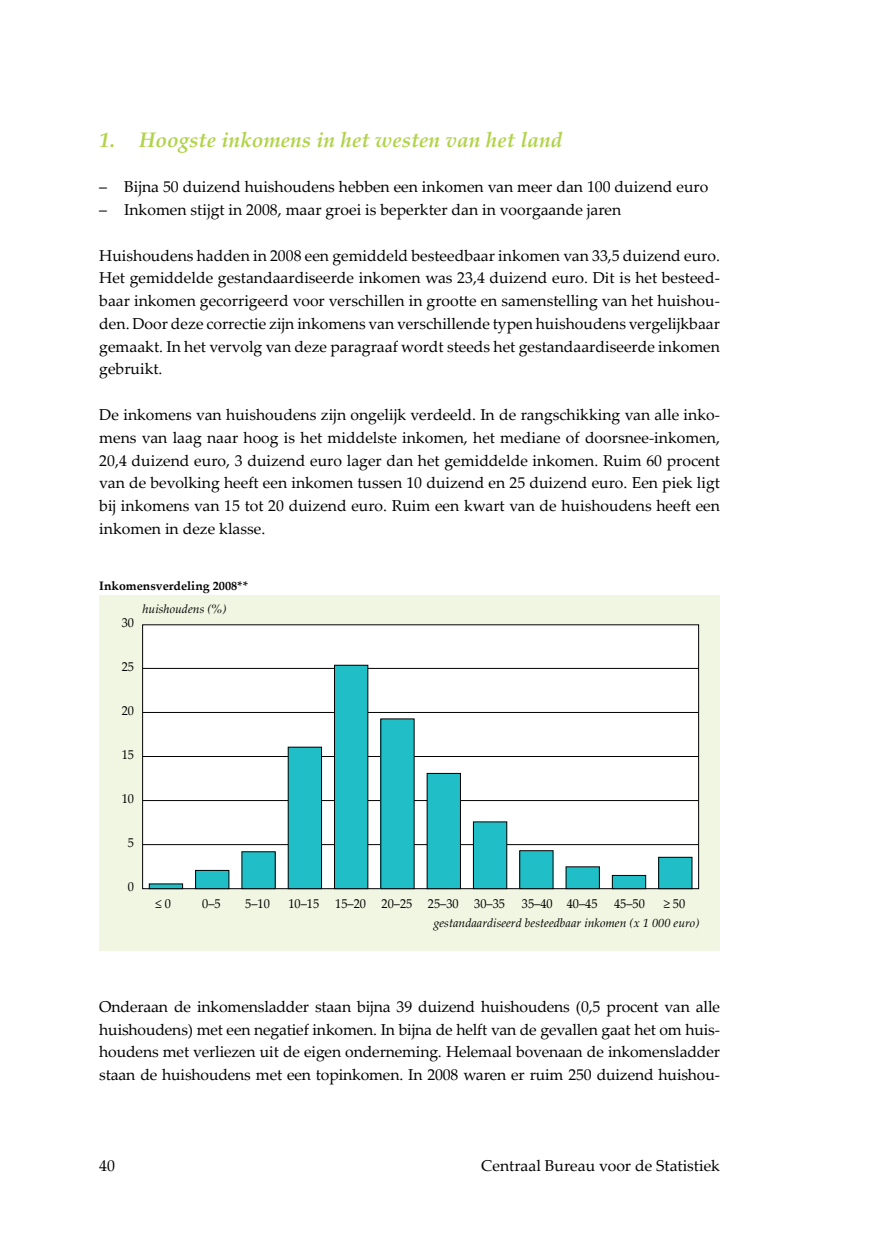
<style>
.page{position:relative;width:869px;height:1241px;background:#fff}
.page>*{position:absolute;margin:0;border:0;box-sizing:border-box;transform-origin:0 0}
.t1{font:italic 700 21px "Palatino Linotype";color:#b1d34a}
.t2{font:15.75px/22.8px "Palatino Linotype";color:#000;text-align:justify}
.t3{font:12.95px "Palatino Linotype";color:#000;scale:.95 1}
.t4{font:italic 12.25px "Palatino Linotype";color:#000}
.t5{font:700 12.25px "Palatino Linotype";color:#000}
</style>
<div class="page">
<div style="left:99px;top:595px;width:620px;height:354px;background:#f0f6e1"></div>
<div style="left:142px;top:624px;width:556px;height:264px;background:#fff"></div>
<hr style="left:143px;top:844px;width:555px;height:1px;background:#000">
<hr style="left:143px;top:800px;width:555px;height:1px;background:#000">
<hr style="left:143px;top:756px;width:555px;height:1px;background:#000">
<hr style="left:143px;top:712px;width:555px;height:1px;background:#000">
<hr style="left:143px;top:668px;width:555px;height:1px;background:#000">
<svg style="left:149px;top:883px;width:33px;height:5px"></svg>
<div style="left:195px;top:870px;width:34px;height:18px;background:#20bec6"></div>
<div style="left:195px;top:870px;width:34px;height:18px;border:1px solid #000"></div>
<div style="left:242px;top:851px;width:33px;height:37px;background:#20bec6"></div>
<div style="left:288px;top:747px;width:33px;height:141px;background:#20bec6"></div>
<div style="left:288px;top:746px;width:33px;height:142px;border:1px solid #000"></div>
<div style="left:334px;top:665px;width:33px;height:223px;background:#20bec6"></div>
<div style="left:334px;top:665px;width:34px;height:223px;border:1px solid #000"></div>
<div style="left:380px;top:718px;width:34px;height:170px;background:#20bec6"></div>
<div style="left:427px;top:773px;width:33px;height:115px;background:#20bec6"></div>
<div style="left:473px;top:821px;width:33px;height:67px;background:#20bec6"></div>
<div style="left:473px;top:821px;width:33px;height:67px;border:1px solid #000"></div>
<div style="left:519px;top:850px;width:34px;height:38px;background:#20bec6"></div>
<div style="left:519px;top:850px;width:34px;height:38px;border:1px solid #000"></div>
<div style="left:565px;top:866px;width:34px;height:22px;background:#20bec6"></div>
<div style="left:612px;top:875px;width:33px;height:13px;background:#20bec6"></div>
<div style="left:612px;top:875px;width:33px;height:13px;border:1px solid #000"></div>
<div style="left:658px;top:857px;width:33px;height:31px;background:#20bec6"></div>
<div style="left:658px;top:856px;width:34px;height:32px;border:1px solid #000"></div>
<h1 class="t1" style="left:99px;top:125px;width:464px">1. Hoogste inkomens in het westen van het land</h1>
<p class="t2" style="left:99px;top:175px;width:610px">– Bijna 50 duizend huishoudens hebben een inkomen van meer dan 100 duizend euro</p>
<p class="t2" style="left:99px;top:198px;width:523px">– Inkomen stijgt in 2008, maar groei is beperkter dan in voorgaande jaren</p>
<p class="t2" style="left:99px;top:243px;width:622px">Huishoudens hadden in 2008 een gemiddeld besteedbaar inkomen van 33,5 duizend euro.<br>Het gemiddelde gestandaardiseerde inkomen was 23,4 duizend euro. Dit is het besteed&shy;baar inkomen gecorrigeerd voor verschillen in grootte en samenstelling van het huishou&shy;den. Door deze correctie zijn inkomens van verschillende typen huishoudens ver gelijkbaar gemaakt. In het vervolg van deze paragraaf wordt steeds het gestandaardiseerde inkomen gebruikt.</p>
<p class="t2" style="left:99px;top:402px;width:622px">De inkomens van huishoudens zijn ongelijk verdeeld. In de rangschikking van alle inko&shy;mens van laag naar hoog is het middelste inkomen, het mediane of doorsnee-inkomen, 20,4 duizend euro, 3 duizend euro lager dan het gemiddelde inkomen. Ruim 60 procent van de bevolking heeft een inkomen tussen 10 duizend en 25 duizend euro. Een piek ligt bij inkomens van 15 tot 20 duizend euro. Ruim een kwart van de huishoudens heeft een inkomen in deze klasse.</p>
<p class="t5" style="left:99px;top:577px;width:150px">Inkomensverdeling 2008**</p>
<p class="t4" style="left:142px;top:600px;width:86px">huishoudens (%)</p>
<p class="t3" style="left:122px;top:613px;width:14px">30</p>
<p class="t3" style="left:122px;top:657px;width:14px">25</p>
<p class="t3" style="left:122px;top:701px;width:14px">20</p>
<p class="t3" style="left:122px;top:745px;width:14px">15</p>
<p class="t3" style="left:122px;top:789px;width:14px">10</p>
<p class="t3" style="left:128px;top:833px;width:8px">5</p>
<p class="t3" style="left:128px;top:877px;width:8px">0</p>
<p class="t3" style="left:155px;top:894px;width:18px">≤ 0</p>
<p class="t3" style="left:202px;top:894px;width:21px">0‒5</p>
<p class="t3" style="left:245px;top:894px;width:27px">5‒10</p>
<p class="t3" style="left:288px;top:894px;width:229px">10‒15 15‒20 20‒25 25‒30 30‒35</p>
<p class="t3" style="left:521px;top:894px;width:81px">35‒40 40‒45</p>
<p class="t3" style="left:613px;top:894px;width:34px">45‒50</p>
<p class="t3" style="left:663px;top:894px;width:24px">≥ 50</p>
<p class="t4" style="left:433px;top:914px;width:267px">gestandaardiseerd besteedbaar inkomen (x 1 000 euro)</p>
<p class="t2" style="left:99px;top:994px;width:622px">Onderaan de inkomensladder staan bijna 39 duizend huishoudens (0,5 procent van alle huishoudens) met een negatief inkomen. In bijna de helft van de gevallen gaat het om huis&shy;houdens met verliezen uit de eigen onderneming. Helemaal bovenaan de inkomensladder staan de huishoudens met een topinkomen. In 2008 waren er ruim 250 duizend huishou-</p>
<p class="t2" style="left:99px;top:1153px;width:17px">40</p>
<p class="t2" style="left:481px;top:1153px;width:240px">Centraal Bureau voor de Statistiek</p>
</div>
